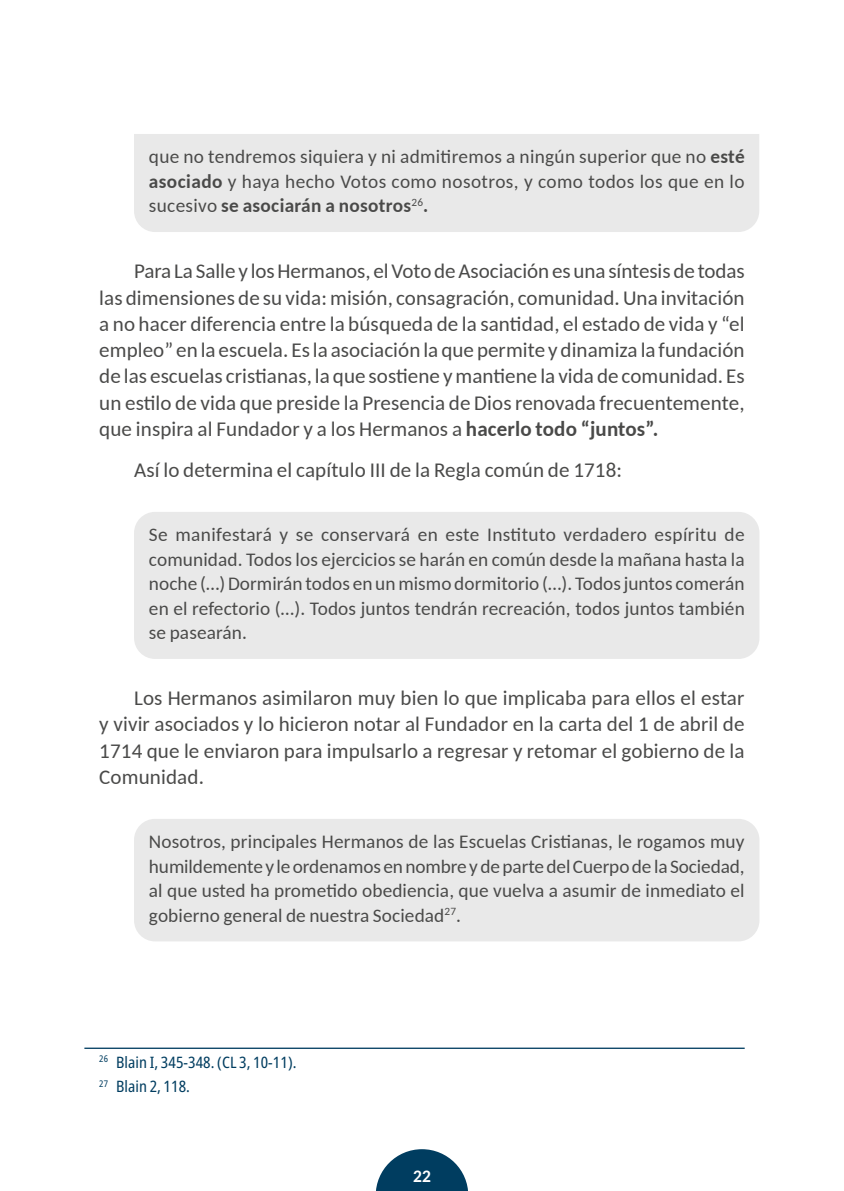
<style>
.page{position:relative;width:844px;height:1191px;background:#fff}
.page>*{position:absolute;margin:0;border:0;box-sizing:border-box;transform-origin:0 0}
.t1{font:21px/26.2px "Carlito";letter-spacing:.005em;color:#4a4a49;text-align:justify}
.t2{font:19.25px/24.5px "Carlito";letter-spacing:.005em;color:#4a4a49;text-align:justify}
.t3{font:700 17.5px "Carlito";color:#fff}
.t4{font:condensed 15.75px/24.2px "Noto Sans";letter-spacing:.005em;color:#003d60}
.s1{font-weight:700}
</style>
<div class="page">
<svg style="left:376px;top:1149px;width:92px;height:42px"></svg>
<div style="left:134px;top:134px;width:625px;height:98px;background:#e9e9e9"></div>
<div style="left:134px;top:512px;width:625px;height:147px;background:#e9e9e9;border-radius:21px"></div>
<div style="left:134px;top:819px;width:625px;height:122px;background:#e9e9e9;border-radius:21px"></div>
<hr style="left:84px;top:1047px;width:660px;height:2px;background:#003d60">
<p class="t2" style="left:149px;top:144px;width:597px">que no tendremos siquiera y ni admitiremos a ningún superior que no <span class="s1">esté asociado</span> y haya hecho Votos como nosotros, y como todos los que en lo sucesivo <span class="s1">se asociarán a nosotros</span><sup>26</sup><span class="s1">.</span></p>
<p class="t1" style="left:99px;top:257px;width:647px;text-indent:35px">Para La Salle y los Hermanos, el Voto de Asociación es una síntesis de todas las dimensiones de su vida: misión, consagración, comunidad. Una invitación a no hacer diferencia entre la búsqueda de la santidad, el estado de vida y “el empleo” en la escuela. Es la asociación la que permite y dinamiza la fundación de las escuelas cristianas, la que sostiene y mantiene la vida de comunidad. Es un estilo de vida que preside la Presencia de Dios renovada frecuentemente, que inspira al Fundador y a los Hermanos a <span class="s1">hacerlo todo “juntos”.</span></p>
<p class="t1" style="left:134px;top:456px;width:489px">Así lo determina el capítulo III de la Regla común de 1718:</p>
<p class="t2" style="left:149px;top:521px;width:597px">Se manifestará y se conservará en este Instituto verdadero espíritu de comunidad. Todos los ejercicios se harán en común desde la mañana hasta la noche (…) Dormirán todos en un mismo dormitorio (…). Todos juntos comerán en el refectorio (…). Todos juntos tendrán recreación, todos juntos también se pasearán.</p>
<p class="t1" style="left:99px;top:684px;width:646px;text-indent:35px">Los Hermanos asimilaron muy bien lo que implicaba para ellos el estar y vivir asociados y lo hicieron notar al Fundador en la carta del 1 de abril de 1714 que le enviaron para impulsarlo a regresar y retomar el gobierno de la Comunidad.</p>
<p class="t2" style="left:149px;top:828px;width:597px">Nosotros, principales Hermanos de las Escuelas Cristianas, le rogamos muy humildemente y le ordenamos en nombre y de parte del Cuerpo de la Sociedad, al que usted ha prometido obediencia, que vuelva a asumir de inmediato el gobierno general de nuestra Sociedad<sup>27</sup>.</p>
<p class="t4" style="left:99px;top:1050px;width:199px"><sup>26</sup> Blain I, 345-348. (CL 3, 10-11).<br><sup>27</sup> Blain 2, 118.</p>
<p class="t3" style="left:413px;top:1164px;width:19px">22</p>
</div>
